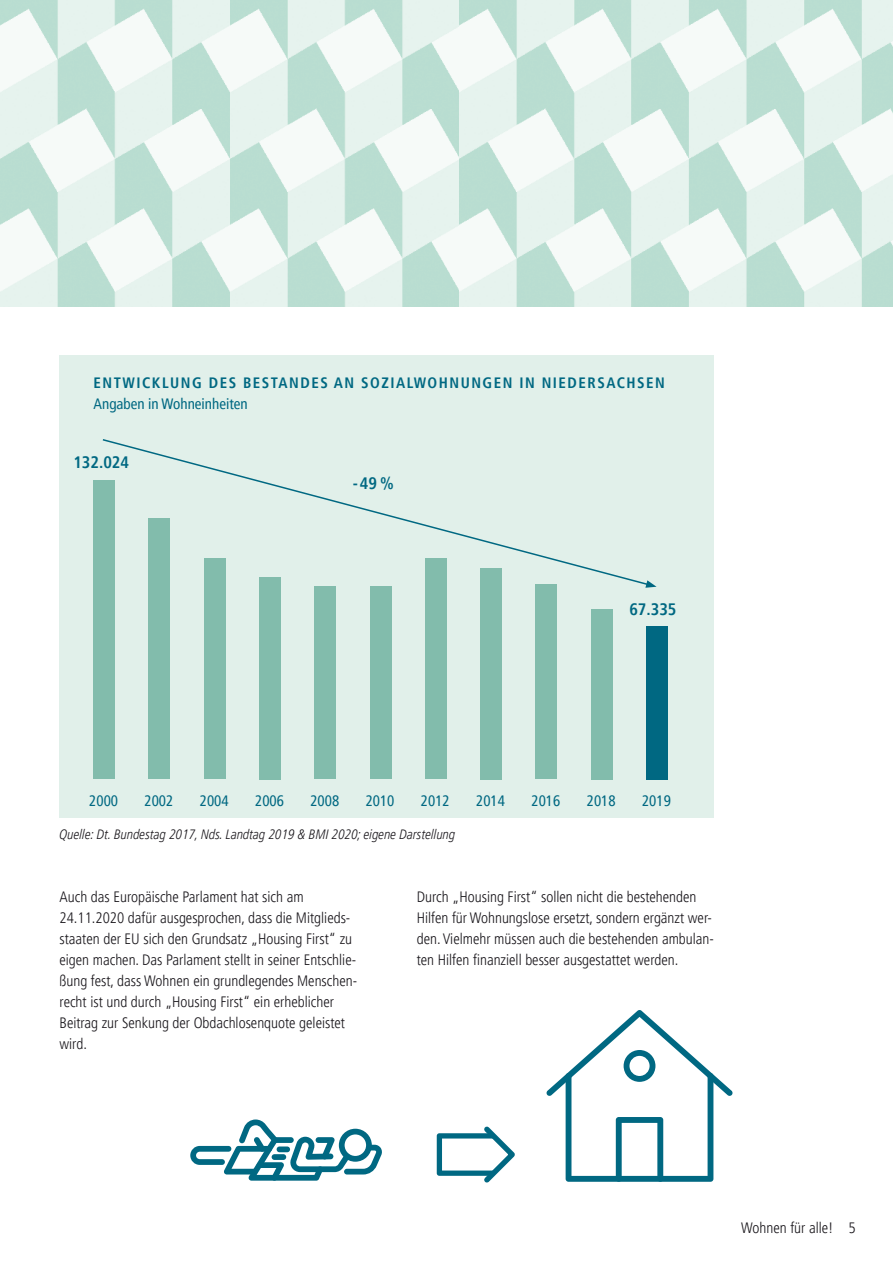
<style>
.page{position:relative;width:893px;height:1263px;background:#fff}
.page>*{position:absolute;margin:0;border:0;box-sizing:border-box;transform-origin:0 0}
.t1{font:700 condensed 16.5px "Frutiger LT Pro";color:#006882}
.t2{font:300 condensed 15px/21px "Frutiger LT Pro";color:#1a171c}
.t3{font:condensed 15px "Frutiger LT Pro";color:#006882}
.t4{font:700 condensed 15px "Frutiger LT Pro";letter-spacing:.1em;color:#006882}
.t5{font:italic 300 condensed 13.5px "Frutiger LT Pro";color:#1a171c}
</style>
<div class="page">
<div style="left:60px;top:356px;width:654px;height:462px;background:#e1f0ea"></div>
<img style="left:0;top:0;width:459px;height:306px">
<svg style="left:459px;top:0;width:434px;height:306px"></svg>
<svg style="left:190px;top:1119px;width:192px;height:62px"></svg>
<svg style="left:546px;top:1010px;width:187px;height:172px"></svg>
<svg style="left:437px;top:1126px;width:78px;height:57px"></svg>
<div style="left:94px;top:481px;width:21px;height:298px;background:#82bcac"></div>
<div style="left:149px;top:518px;width:21px;height:261px;background:#82bcac"></div>
<div style="left:204px;top:558px;width:21px;height:221px;background:#82bcac"></div>
<div style="left:259px;top:577px;width:22px;height:202px;background:#82bcac"></div>
<div style="left:315px;top:587px;width:21px;height:192px;background:#82bcac"></div>
<div style="left:370px;top:587px;width:21px;height:192px;background:#82bcac"></div>
<div style="left:425px;top:558px;width:21px;height:221px;background:#82bcac"></div>
<div style="left:480px;top:568px;width:22px;height:211px;background:#82bcac"></div>
<div style="left:536px;top:584px;width:21px;height:195px;background:#82bcac"></div>
<div style="left:591px;top:609px;width:21px;height:170px;background:#82bcac"></div>
<div style="left:646px;top:626px;width:22px;height:153px;background:#006882"></div>
<svg style="left:101px;top:439px;width:544px;height:147px"></svg>
<svg style="left:645px;top:580px;width:12px;height:8px"></svg>
<p class="t4" style="left:94px;top:374px;width:573px">ENTWICKLUNG DES BESTANDES AN SOZIALWOHNUNGEN IN NIEDERSACHSEN</p>
<p class="t3" style="left:94px;top:395px;width:156px">Angaben in Wohneinheiten</p>
<p class="t1" style="left:73px;top:452px;width:57px">132.024</p>
<p class="t1" style="left:353px;top:473px;width:43px">-49%</p>
<p class="t1" style="left:629px;top:599px;width:49px">67.335</p>
<p class="t3" style="left:89px;top:792px;width:30px">2000</p>
<p class="t3" style="left:145px;top:792px;width:30px">2002</p>
<p class="t3" style="left:200px;top:792px;width:30px">2004</p>
<p class="t3" style="left:255px;top:792px;width:30px">2006</p>
<p class="t3" style="left:310px;top:792px;width:30px">2008</p>
<p class="t3" style="left:366px;top:792px;width:30px">2010</p>
<p class="t3" style="left:421px;top:792px;width:30px">2012</p>
<p class="t3" style="left:476px;top:792px;width:30px">2014</p>
<p class="t3" style="left:531px;top:792px;width:30px">2016</p>
<p class="t3" style="left:587px;top:792px;width:30px">2018</p>
<p class="t3" style="left:642px;top:792px;width:30px">2019</p>
<p class="t5" style="left:60px;top:826px;width:397px">Quelle: Dt. Bundestag 2017, Nds. Landtag 2019 &amp; BMI 2020; eigene Darstellung</p>
<p class="t2" style="left:60px;top:886px;width:299px">Auch das Europäische Parlament hat sich am 24.11.2020 dafür ausgesprochen, dass die Mitglieds&shy;staaten der EU sich den Grundsatz „Housing First“ zu eigen machen. Das Parlament stellt in seiner Entschlie&shy;ßung fest, dass Wohnen ein grundlegendes Menschen&shy;recht ist und durch „Housing First“ ein erheblicher Beitrag zur Senkung der Obdachlosenquote geleistet wird.</p>
<p class="t2" style="left:417px;top:886px;width:299px">Durch „Housing First“ sollen nicht die bestehenden Hilfen für Wohnungslose ersetzt, sondern ergänzt wer&shy;den. Vielmehr müssen auch die bestehenden ambulan&shy;ten Hilfen finanziell besser ausgestattet werden.</p>
<p class="t2" style="left:741px;top:1218px;width:116px">Wohnen für alle! 5</p>
</div>
